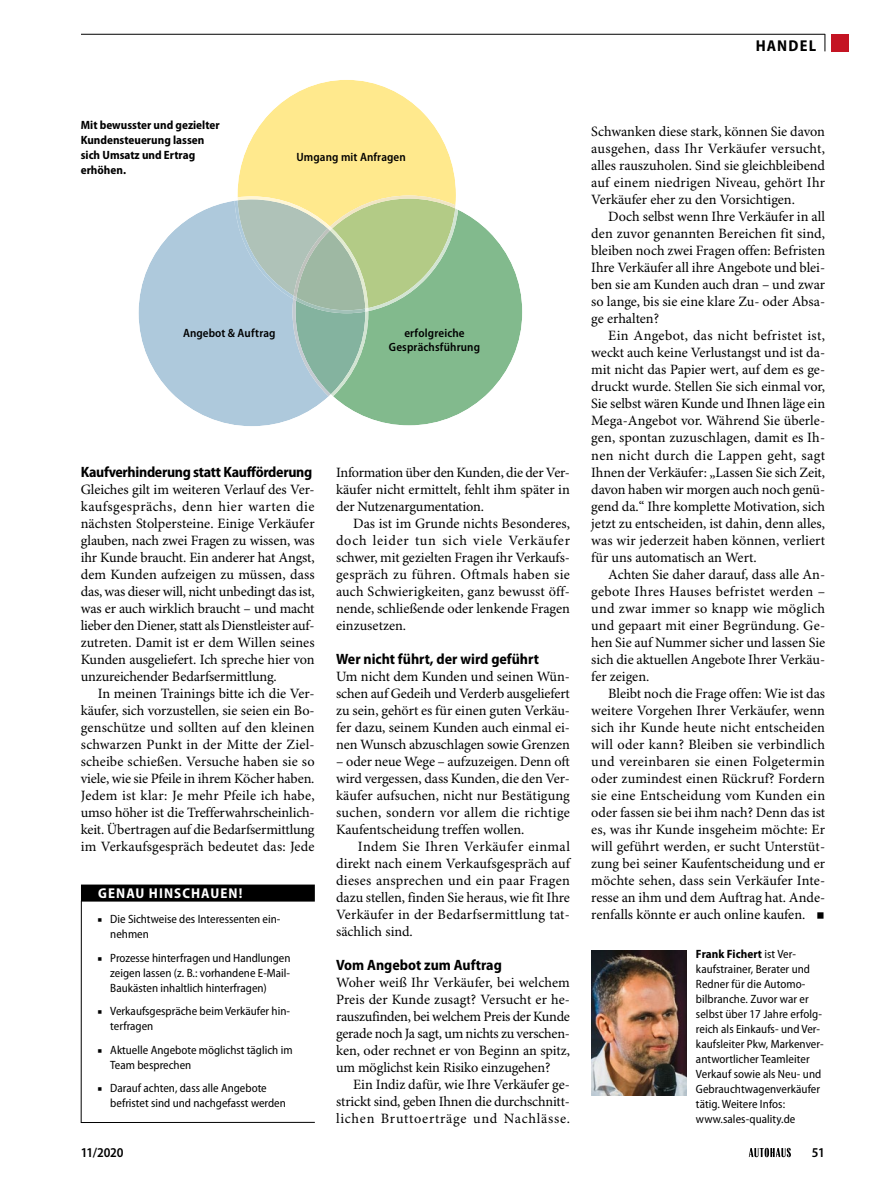
<style>
.page{position:relative;width:893px;height:1187px;background:#fff}
.page>*{position:absolute;margin:0;border:0;box-sizing:border-box;transform-origin:0 0}
.Category_Rubrik_rech{font:700 semi-condensed 15.75px "Myriad Pro";letter-spacing:.075em;color:#000}
.SectionHeading_1_Zwi{font:700 semi-condensed 15px "Myriad Pro";letter-spacing:-.01em;color:#000}
.Para_GT_Einzug{font:14.25px/17px "Minion Pro";color:#000;text-align:justify}
.Para_GT{font:14.25px/17px "Minion Pro";letter-spacing:-.01em;color:#000;text-align:justify}
.Box_Heading_Überschr{font:700 semi-condensed 14.25px "Myriad Pro";letter-spacing:.075em;color:#fff}
.NoXML_Pagina{font:600 semi-condensed 13.5px "Myriad Pro";letter-spacing:-.015em;color:#000}
.Para_Box_Standard_oh{font:semi-condensed 12px/15px "Myriad Pro";color:#000}
.Image_Caption_Biti_S{font:700 semi-condensed 12px/15px "Myriad Pro";color:#000}
.t1{font:12px/13.5px "Myriad Pro Semibold Semi Cn 2";letter-spacing:.01em;color:#000;text-align:center}
.s1{font-family:"Minion Pro";font-stretch:normal}
.s2{font-size:21.75px}
.s3{font-weight:700}
</style>
<div class="page">
<div style="left:81px;top:884px;width:234px;height:17px;background:#000"></div>
<svg style="left:80px;top:899px;width:235px;height:224px"></svg>
<svg style="left:138px;top:201px;width:128px;height:225px;fill:#aec9dc"></svg>
<svg style="left:234px;top:80px;width:288px;height:345px"></svg>
<img style="left:591px;top:950px;width:95px;height:145px">
<div style="left:832px;top:34px;width:17px;height:17px;background:#c41423"></div>
<svg style="left:749px;top:1147px;width:42px;height:10px"></svg>
<hr style="left:81px;top:34px;width:744px;height:1px;background:#000">
<svg style="left:825px;top:34px;width:1px;height:17px"></svg>
<p class="Category_Rubrik_rech" style="left:756px;top:37px;width:62px">HANDEL</p>
<p class="Image_Caption_Biti_S" style="left:81px;top:118px;width:140px">Mit bewusster und gezielter<br>Kundensteuerung lassen sich Umsatz und Ertrag erhöhen.</p>
<p class="t1" style="left:296px;top:150px;width:111px">Umgang mit Anfragen</p>
<p class="t1" style="left:183px;top:326px;width:94px">Angebot &amp; Auftrag</p>
<p class="t1" style="left:389px;top:326px;width:93px">erfolgreiche<br>Gesprächsführung</p>
<p class="SectionHeading_1_Zwi" style="left:81px;top:463px;width:233px">Kaufverhinderung statt Kaufförderung</p>
<p class="Para_GT" style="left:81px;top:481px;width:235px">Gleiches gilt im weiteren Verlauf des Ver&shy;kaufsgesprächs, denn hier warten die nächsten Stolpersteine. Einige Verkäufer glauben, nach zwei Fragen zu wissen, was ihr Kunde braucht. Ein anderer hat Angst, dem Kunden aufzeigen zu müssen, dass das, was dieser will, nicht unbedingt das ist, was er auch wirklich braucht – und macht lieber den Diener, statt als Dienstleister auf&shy;zutreten. Damit ist er dem Willen seines Kunden ausgeliefert. Ich spreche hier von unzureichender Bedarfsermittlung.</p>
<p class="Para_GT_Einzug" style="left:81px;top:685px;width:235px;text-indent:17px">In meinen Trainings bitte ich die Ver&shy;käufer, sich vorzustellen, sie seien ein Bo&shy;genschütze und sollten auf den kleinen schwarzen Punkt in der Mitte der Ziel&shy;scheibe schießen. Versuche haben sie so viele, wie sie Pfeile in ihrem Köcher haben.<br>Jedem ist klar: Je mehr Pfeile ich habe, umso höher ist die Trefferwahrscheinlich&shy;keit. Übertragen auf die Bedarfsermittlung im Verkaufsgespräch bedeutet das: Jede</p>
<p class="Box_Heading_Überschr" style="left:98px;top:885px;width:146px">GENAU HINSCHAUEN!</p>
<p class="Para_Box_Standard_oh" style="left:110px;top:911px;width:172px;text-indent:-13px"><span class="s1">■</span> Die Sichtweise des Interessenten ein&shy;nehmen</p>
<p class="Para_Box_Standard_oh" style="left:110px;top:950px;width:182px;text-align:justify;text-indent:-13px"><span class="s1">■</span> Prozesse hinterfragen und Handlungen zeigen lassen (z. B.: vorhandene E-Mail-Baukästen inhaltlich hinterfragen)</p>
<p class="Para_Box_Standard_oh" style="left:110px;top:1003px;width:181px;text-indent:-13px"><span class="s1">■</span> Verkaufsgespräche beim Verkäufer hin&shy;terfragen</p>
<p class="Para_Box_Standard_oh" style="left:110px;top:1042px;width:184px;text-indent:-13px"><span class="s1">■</span> Aktuelle Angebote möglichst täglich im<br>Team besprechen</p>
<p class="Para_Box_Standard_oh" style="left:110px;top:1080px;width:177px;text-indent:-13px"><span class="s1">■</span> Darauf achten, dass alle Angebote befristet sind und nachgefasst werden</p>
<p class="Para_GT_Einzug" style="left:336px;top:464px;width:235px">Information über den Kunden, die der Ver&shy;käufer nicht ermittelt, fehlt ihm später in der Nutzenargumentation.</p>
<p class="Para_GT_Einzug" style="left:336px;top:515px;width:235px;text-indent:17px">Das ist im Grunde nichts Besonderes, doch leider tun sich viele Verkäufer schwer, mit gezielten Fragen ihr Verkaufs&shy;gespräch zu führen. Oftmals haben sie auch Schwierigkeiten, ganz bewusst öff&shy;nende, schließende oder lenkende Fragen einzusetzen.</p>
<p class="SectionHeading_1_Zwi" style="left:336px;top:650px;width:204px">Wer nicht führt, der wird geführt</p>
<p class="Para_GT" style="left:336px;top:668px;width:235px">Um nicht dem Kunden und seinen Wün&shy;schen auf Gedeih und Verderb ausgeliefert zu sein, gehört es für einen guten Verkäu&shy;fer dazu, seinem Kunden auch einmal ei&shy;nen Wunsch abzuschlagen sowie Grenzen</p>
<p class="Para_GT" style="left:336px;top:753px;width:235px">– oder neue Wege – aufzuzeigen. Denn oft wird vergessen, dass Kunden, die den Ver&shy;käufer aufsuchen, nicht nur Bestätigung suchen, sondern vor allem die richtige Kaufentscheidung treffen wollen.</p>
<p class="Para_GT_Einzug" style="left:336px;top:838px;width:235px;text-indent:22px">Indem Sie Ihren Verkäufer einmal direkt nach einem Verkaufsgespräch auf dieses ansprechen und ein paar Fragen dazu stellen, finden Sie heraus, wie fit Ihre Verkäufer in der Bedarfsermittlung tat&shy;sächlich sind.</p>
<p class="SectionHeading_1_Zwi" style="left:336px;top:956px;width:167px">Vom Angebot zum Auftrag</p>
<p class="Para_GT" style="left:336px;top:974px;width:235px">Woher weiß Ihr Verkäufer, bei welchem Preis der Kunde zusagt? Versucht er he&shy;rauszufinden, bei welchem Preis der Kunde gerade noch Ja sagt, um nichts zu verschen&shy;ken, oder rechnet er von Beginn an spitz, um möglichst kein Risiko einzugehen?</p>
<p class="Para_GT_Einzug" style="left:336px;top:1076px;width:235px;text-indent:17px">Ein Indiz dafür, wie Ihre Verkäufer ge&shy;strickt sind, geben Ihnen die durchschnitt&shy;lichen Bruttoerträge und Nachlässe.</p>
<p class="Para_GT_Einzug" style="left:591px;top:124px;width:235px">Schwanken diese stark, können Sie davon ausgehen, dass Ihr Verkäufer versucht, alles rauszuholen. Sind sie gleichbleibend auf einem niedrigen Niveau, gehört Ihr Verkäufer eher zu den Vorsichtigen.</p>
<p class="Para_GT_Einzug" style="left:591px;top:209px;width:235px;text-indent:17px">Doch selbst wenn Ihre Verkäufer in all den zuvor genannten Bereichen fit sind, bleiben noch zwei Fragen offen: Befristen Ihre Verkäufer all ihre Angebote und blei&shy;ben sie am Kunden auch dran – und zwar so lange, bis sie eine klare Zu- oder Absa&shy;ge erhalten?</p>
<p class="Para_GT_Einzug" style="left:591px;top:328px;width:235px;text-indent:17px">Ein Angebot, das nicht befristet ist, weckt auch keine Verlustangst und ist da&shy;mit nicht das Papier wert, auf dem es ge&shy;druckt wurde. Stellen Sie sich einmal vor, Sie selbst wären Kunde und Ihnen läge ein Mega-Angebot vor. Während Sie überle&shy;gen, spontan zuzuschlagen, damit es Ih&shy;nen nicht durch die Lappen geht, sagt Ihnen der Verkäufer: „Lassen Sie sich Zeit, davon haben wir morgen auch noch genü&shy;gend da.“ Ihre komplette Motivation, sich jetzt zu entscheiden, ist dahin, denn alles, was wir jederzeit haben können, verliert für uns automatisch an Wert.</p>
<p class="Para_GT_Einzug" style="left:591px;top:566px;width:235px;text-indent:17px">Achten Sie daher darauf, dass alle An&shy;gebote Ihres Hauses befristet werden – und zwar immer so knapp wie möglich und gepaart mit einer Begründung. Ge&shy;hen Sie auf Nummer sicher und lassen Sie sich die aktuellen Angebote Ihrer Verkäu&shy;fer zeigen.</p>
<p class="Para_GT_Einzug" style="left:591px;top:685px;width:235px;text-indent:17px">Bleibt noch die Frage offen: Wie ist das weitere Vorgehen Ihrer Verkäufer, wenn sich ihr Kunde heute nicht entscheiden will oder kann? Bleiben sie verbindlich und vereinbaren sie einen Folgetermin oder zumindest einen Rückruf? Fordern sie eine Entscheidung vom Kunden ein oder fassen sie bei ihm nach? Denn das ist es, was ihr Kunde insgeheim möchte: Er will geführt werden, er sucht Unterstüt&shy;zung bei seiner Kaufentscheidung und er möchte sehen, dass sein Verkäufer Inte&shy;resse an ihm und dem Auftrag hat. Ande&shy;renfalls könnte er auch online kaufen. <span class="s2">■</span></p>
<p class="Para_Box_Standard_oh" style="left:696px;top:946px;width:129px"><span class="s3">Frank Fichert</span> ist Ver&shy;kaufstrainer, Berater und<br>Redner für die Automo&shy;bilbranche. Zuvor war er selbst über 17 Jahre erfolg&shy;reich als Einkaufs- und Ver&shy;kaufsleiter Pkw, Markenver&shy;antwortlicher Teamleiter<br>Verkauf sowie als Neu- und<br>Gebrauchtwagenverkäufer tätig. Weitere Infos: www.sales-quality.de</p>
<p class="NoXML_Pagina" style="left:81px;top:1144px;width:44px">11/2020</p>
<p class="NoXML_Pagina" style="left:812px;top:1144px;width:15px">51</p>
</div>
